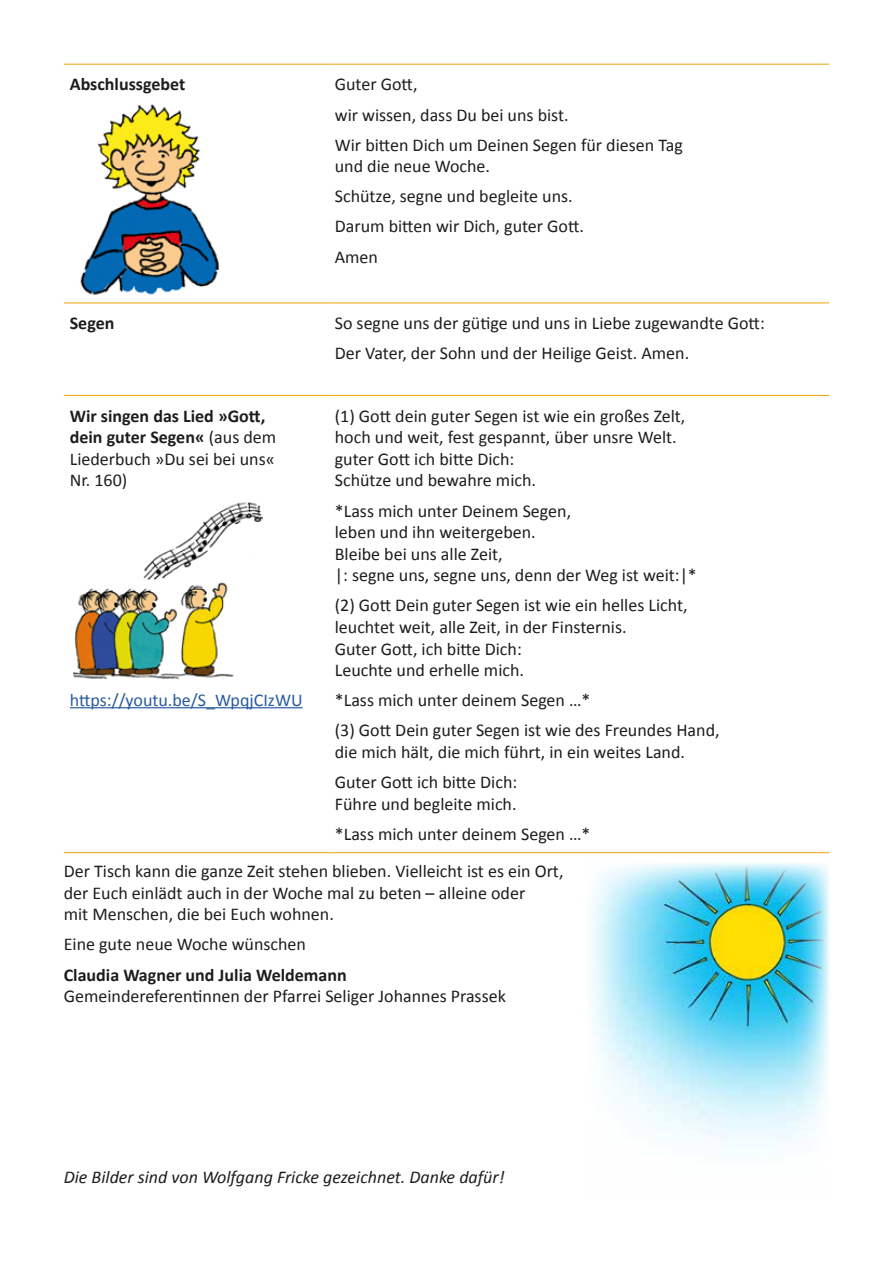
<style>
.page{position:relative;width:893px;height:1263px;background:#fff}
.page>*{position:absolute;margin:0;border:0;box-sizing:border-box;transform-origin:0 0}
.t1{font:18px/21.6px "Calibri";color:#1d1d1b}
.t2{font:700 18px/21.6px "Calibri";color:#1d1d1b}
.t3{font:italic 18px "Calibri";color:#1d1d1b}
.t4{font:18px "Calibri";color:#275b9b}
.s1{font-weight:400}
</style>
<div class="page">
<hr style="left:64px;top:64px;width:265px;height:1px;background:#eea400">
<hr style="left:329px;top:64px;width:500px;height:1px;background:#eea400">
<hr style="left:64px;top:303px;width:265px;height:1px;background:#eea400">
<hr style="left:329px;top:303px;width:500px;height:1px;background:#eea400">
<hr style="left:64px;top:395px;width:265px;height:1px;background:#eea400">
<hr style="left:329px;top:395px;width:500px;height:1px;background:#eea400">
<hr style="left:64px;top:852px;width:265px;height:1px;background:#eea400">
<hr style="left:329px;top:852px;width:500px;height:1px;background:#eea400">
<hr style="left:70px;top:707px;width:233px;height:1px;background:#275b9b">
<img style="left:80px;top:104px;width:140px;height:191px">
<img style="left:72px;top:502px;width:191px;height:178px">
<img style="left:591px;top:863px;width:238px;height:285px">
<p class="t2" style="left:70px;top:74px;width:117px">Abschlussgebet</p>
<p class="t1" style="left:335px;top:69px;width:349px;line-height:30.2px">Guter Gott,<br>wir wissen, dass Du bei uns bist.<br>Wir bitten Dich um Deinen Segen für diesen Tag</p>
<p class="t1" style="left:335px;top:151px;width:251px;line-height:30.2px">und die neue Woche.<br>Schütze, segne und begleite uns.<br>Darum bitten wir Dich, guter Gott.<br>Amen</p>
<p class="t2" style="left:70px;top:312px;width:46px">Segen</p>
<p class="t1" style="left:335px;top:308px;width:431px;line-height:30.2px">So segne uns der gütige und uns in Liebe zugewandte Gott:<br>Der Vater, der Sohn und der Heilige Geist. Amen.</p>
<p class="t1" style="left:335px;top:405px;width:352px">(1) Gott dein guter Segen ist wie ein großes Zelt, hoch und weit, fest gespannt, über unsre Welt. guter Gott ich bitte Dich:<br>Schütze und bewahre mich.</p>
<p class="t1" style="left:335px;top:500px;width:364px">*Lass mich unter Deinem Segen,<br>leben und ihn weitergeben.<br>Bleibe bei uns alle Zeit,<br>|: segne uns, segne uns, denn der Weg ist weit:|*</p>
<p class="t1" style="left:335px;top:595px;width:354px">(2) Gott Dein guter Segen ist wie ein helles Licht, leuchtet weit, alle Zeit, in der Finsternis.<br>Guter Gott, ich bitte Dich:<br>Leuchte und erhelle mich.</p>
<p class="t1" style="left:335px;top:685px;width:386px;line-height:30.2px">*Lass mich unter deinem Segen …*<br>(3) Gott Dein guter Segen ist wie des Freundes Hand,</p>
<p class="t1" style="left:335px;top:737px;width:352px;line-height:30.2px">die mich hält, die mich führt, in ein weites Land.<br>Guter Gott ich bitte Dich:</p>
<p class="t1" style="left:335px;top:789px;width:257px;line-height:30.2px">Führe und begleite mich.<br>*Lass mich unter deinem Segen …*</p>
<p class="t1" style="left:64px;top:860px;width:501px">Der Tisch kann die ganze Zeit stehen blieben. Vielleicht ist es ein Ort, der Euch einlädt auch in der Woche mal zu beten – alleine oder<br>mit Menschen, die bei Euch wohnen.</p>
<p class="t1" style="left:64px;top:934px;width:244px">Eine gute neue Woche wünschen</p>
<p class="t2" style="left:64px;top:964px;width:284px">Claudia Wagner und Julia Weldemann</p>
<p class="t1" style="left:64px;top:985px;width:444px">Gemeindereferentinnen der Pfarrei Seliger Johannes Prassek</p>
<p class="t2" style="left:70px;top:405px;width:208px">Wir singen das Lied »Gott, dein guter Segen« <span class="s1">(aus dem<br>Liederbuch »Du sei bei uns«<br>Nr. 160)</span></p>
<p class="t4" style="left:70px;top:688px;width:234px">https://youtu.be/S_WpqjCIzWU</p>
<p class="t3" style="left:64px;top:1164px;width:442px">Die Bilder sind von Wolfgang Fricke gezeichnet. Danke dafür!</p>
</div>
